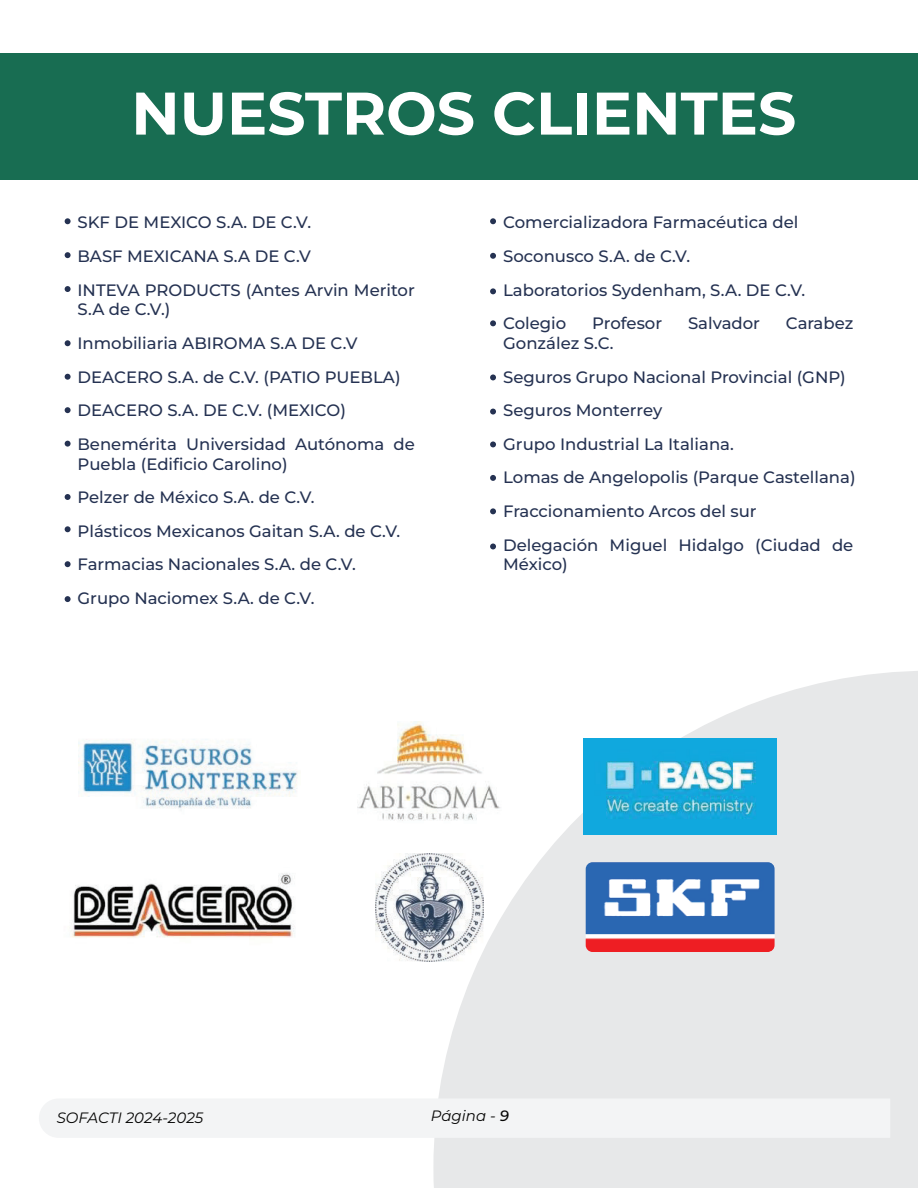
<style>
.page{position:relative;width:918px;height:1188px;background:#fff}
.page>*{position:absolute;margin:0;border:0;box-sizing:border-box;transform-origin:0 0}
.t1{font:700 60px "Montserrat";color:#fff}
.t2{font:100 16.5px/33.6px "Montserrat";color:#253252}
.t3{font:italic 15px "Montserrat";color:#050504}
.s1{font-weight:500}
</style>
<div class="page">
<svg style="left:433px;top:671px;width:485px;height:517px;fill:#e7e8e9"></svg>
<div style="left:0;top:53px;width:918px;height:127px;background:#186d52"></div>
<img style="left:583px;top:738px;width:194px;height:97px">
<img style="left:70px;top:873px;width:225px;height:65px">
<img style="left:375px;top:853px;width:108px;height:108px">
<img style="left:78px;top:739px;width:220px;height:70px">
<img style="left:586px;top:862px;width:189px;height:90px">
<img style="left:357px;top:722px;width:144px;height:102px">
<svg style="left:65px;top:218px;width:6px;height:6px"></svg>
<svg style="left:490px;top:218px;width:6px;height:6px"></svg>
<svg style="left:490px;top:253px;width:6px;height:6px"></svg>
<svg style="left:490px;top:288px;width:6px;height:6px"></svg>
<svg style="left:490px;top:320px;width:6px;height:6px"></svg>
<svg style="left:490px;top:374px;width:6px;height:6px"></svg>
<svg style="left:490px;top:409px;width:6px;height:6px"></svg>
<svg style="left:490px;top:441px;width:6px;height:6px"></svg>
<svg style="left:490px;top:475px;width:6px;height:6px"></svg>
<svg style="left:490px;top:508px;width:6px;height:6px"></svg>
<svg style="left:490px;top:544px;width:6px;height:5px"></svg>
<svg style="left:65px;top:252px;width:6px;height:6px"></svg>
<svg style="left:65px;top:286px;width:6px;height:6px"></svg>
<svg style="left:65px;top:340px;width:6px;height:6px"></svg>
<svg style="left:65px;top:374px;width:6px;height:6px"></svg>
<svg style="left:65px;top:407px;width:6px;height:6px"></svg>
<svg style="left:65px;top:441px;width:6px;height:6px"></svg>
<svg style="left:65px;top:494px;width:6px;height:6px"></svg>
<svg style="left:65px;top:526px;width:6px;height:6px"></svg>
<svg style="left:65px;top:561px;width:6px;height:6px"></svg>
<svg style="left:65px;top:596px;width:6px;height:6px"></svg>
<div style="left:39px;top:1098px;width:851px;height:40px;background:#f3f4f5"></div>
<h1 class="t1" style="left:131px;top:70px;width:667px">NUESTROS CLIENTES</h1>
<p class="t2" style="left:78px;top:205px;width:339px">SKF DE MEXICO S.A. DE C.V.<br>BASF MEXICANA S.A DE C.V<br>INTEVA PRODUCTS (Antes Arvin Meritor</p>
<p class="t2" style="left:78px;top:292px;width:339px">S.A de C.V.)<br>Inmobiliaria ABIROMA S.A DE C.V<br>DEACERO S.A. de C.V. (PATIO PUEBLA)<br>DEACERO S.A. DE C.V. (MEXICO)<br>Benemérita Universidad Autónoma de</p>
<p class="t2" style="left:78px;top:447px;width:324px">Puebla (Edificio Carolino)<br>Pelzer de México S.A. de C.V.<br>Plásticos Mexicanos Gaitan S.A. de C.V.<br>Farmacias Nacionales S.A. de C.V.<br>Grupo Naciomex S.A. de C.V.</p>
<p class="t2" style="left:503px;top:205px;width:304px">Comercializadora Farmacéutica del<br>Soconusco S.A. de C.V.<br>Laboratorios Sydenham, S.A. DE C.V.<br>Colegio</p>
<p class="t2" style="left:592px;top:306px;width:71px">Profesor</p>
<p class="t2" style="left:688px;top:306px;width:74px">Salvador</p>
<p class="t2" style="left:786px;top:306px;width:69px">Carabez</p>
<p class="t2" style="left:503px;top:326px;width:354px">González S.C.<br>Seguros Grupo Nacional Provincial (GNP)<br>Seguros Monterrey<br>Grupo Industrial La Italiana.<br>Lomas de Angelopolis (Parque Castellana)<br>Fraccionamiento Arcos del sur<br>Delegación Miguel Hidalgo (Ciudad de</p>
<p class="t2" style="left:503px;top:547px;width:66px">México)</p>
<p class="t3" style="left:57px;top:1108px;width:148px">SOFACTI 2024-2025</p>
<p class="t3" style="left:431px;top:1106px;width:80px">Página - <span class="s1">9</span></p>
</div>
